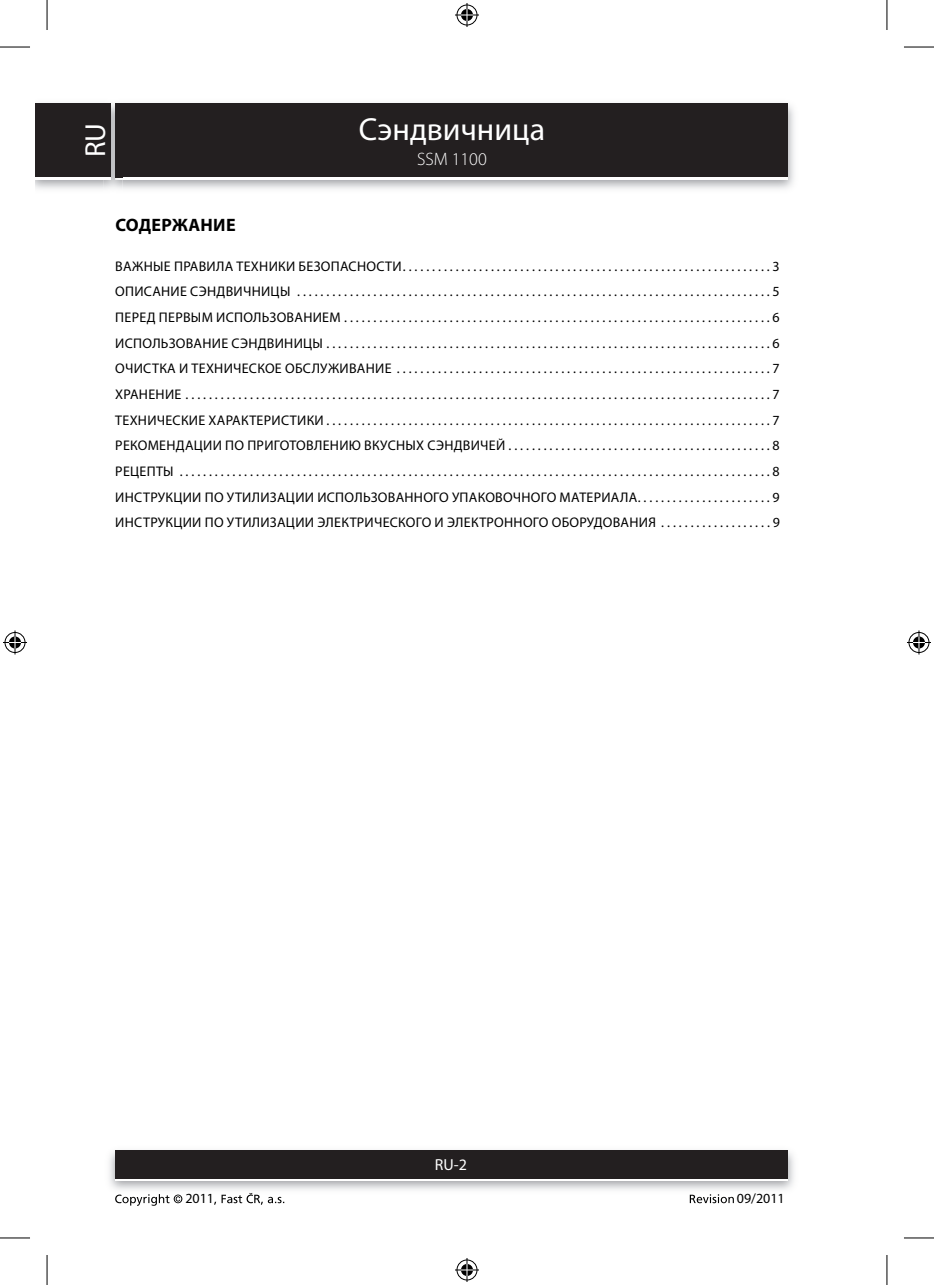
<style>
.page{position:relative;width:934px;height:1285px;background:#fff}
.page>*{position:absolute;margin:0;border:0;box-sizing:border-box;transform-origin:0 0}
.t1{font:32px "Myriad Pro";color:#fff}
.t2{font:29px "Myriad Pro";color:#fff}
.t3{font:700 18px "Myriad Pro";letter-spacing:.02em;color:#000}
.t4{font:300 18px "Myriad Pro";color:#fff}
.t5{font:16px "Myriad Pro";color:#fff}
.t6{font:14px/25.6px "Myriad Pro";letter-spacing:.02em;color:#000;text-align:justify}
</style>
<div class="page">
<img style="left:36px;top:103px;width:758px;height:86px">
<div style="left:115px;top:106px;width:672px;height:74px;background:#fff"></div>
<div style="left:115px;top:104px;width:672px;height:73px;background:#231f20"></div>
<img style="left:109px;top:1150px;width:685px;height:43px">
<div style="left:115px;top:1153px;width:672px;height:28px;background:linear-gradient(to right,#fff,#fff)"></div>
<div style="left:115px;top:1150px;width:672px;height:28px;background:#231f20"></div>
<img style="left:104px;top:103px;width:18px;height:86px">
<img style="left:115px;top:177px;width:7px;height:3px">
<svg style="left:115px;top:104px;width:7px;height:2px"></svg>
<img style="left:115px;top:106px;width:7px;height:71px">
<div style="left:36px;top:106px;width:75px;height:74px;background:#fff"></div>
<div style="left:36px;top:104px;width:75px;height:73px;background:#231f20"></div>
<svg style="left:115px;top:1194px;width:67px;height:11px"></svg>
<svg style="left:214px;top:1193px;width:70px;height:11px"></svg>
<svg style="left:689px;top:1194px;width:44px;height:9px"></svg>
<hr style="left:0;top:47px;width:30px;height:1px;background:#000">
<hr style="left:903px;top:47px;width:30px;height:1px;background:#000">
<hr style="left:0;top:1237px;width:30px;height:1px;background:#000">
<hr style="left:903px;top:1237px;width:30px;height:1px;background:#000">
<hr style="left:47px;top:0;width:1px;height:30px;background:#000">
<hr style="left:47px;top:1255px;width:1px;height:30px;background:#000">
<hr style="left:886px;top:0;width:1px;height:30px;background:#000">
<hr style="left:886px;top:1255px;width:1px;height:30px;background:#000">
<svg style="left:455px;top:3px;width:24px;height:24px"></svg>
<svg style="left:455px;top:1258px;width:24px;height:24px"></svg>
<svg style="left:3px;top:630px;width:24px;height:24px"></svg>
<svg style="left:907px;top:630px;width:23px;height:24px"></svg>
<h2 class="t2" style="left:84px;top:157px;width:36px;rotate:-90deg">RU</h2>
<h1 class="t1" style="left:358px;top:117px;width:188px">Сэндвичница</h1>
<p class="t4" style="left:417px;top:152px;width:71px">SSM 1100</p>
<p class="t3" style="left:115px;top:218px;width:122px">СОДЕРЖАНИЕ</p>
<p class="t6" style="left:115px;top:254px;width:666px">ВАЖНЫЕ ПРАВИЛА ТЕХНИКИ БЕЗОПАСНОСТИ . . . . . . . . . . . . . . . . . . . . . . . . . . . . . . . . . . . . . . . . . . . . . . . . . . . . . . . . . . . . . . . 3<br>ОПИСАНИЕ СЭНДВИЧНИЦЫ . . . . . . . . . . . . . . . . . . . . . . . . . . . . . . . . . . . . . . . . . . . . . . . . . . . . . . . . . . . . . . . . . . . . . . . . . . . . . . . . . 5<br>ПЕРЕД ПЕРВЫМ ИСПОЛЬЗОВАНИЕМ . . . . . . . . . . . . . . . . . . . . . . . . . . . . . . . . . . . . . . . . . . . . . . . . . . . . . . . . . . . . . . . . . . . . . . . . . 6<br>ИСПОЛЬЗОВАНИЕ СЭНДВИНИЦЫ . . . . . . . . . . . . . . . . . . . . . . . . . . . . . . . . . . . . . . . . . . . . . . . . . . . . . . . . . . . . . . . . . . . . . . . . . . . . 6<br>ОЧИСТКА И ТЕХНИЧЕСКОЕ ОБСЛУЖИВАНИЕ . . . . . . . . . . . . . . . . . . . . . . . . . . . . . . . . . . . . . . . . . . . . . . . . . . . . . . . . . . . . . . . . 7<br>ХРАНЕНИЕ . . . . . . . . . . . . . . . . . . . . . . . . . . . . . . . . . . . . . . . . . . . . . . . . . . . . . . . . . . . . . . . . . . . . . . . . . . . . . . . . . . . . . . . . . . . . . . . . . . . . 7<br>ТЕХНИЧЕСКИЕ ХАРАКТЕРИСТИКИ . . . . . . . . . . . . . . . . . . . . . . . . . . . . . . . . . . . . . . . . . . . . . . . . . . . . . . . . . . . . . . . . . . . . . . . . . . . . 7<br>РЕКОМЕНДАЦИИ ПО ПРИГОТОВЛЕНИЮ ВКУСНЫХ СЭНДВИЧЕЙ . . . . . . . . . . . . . . . . . . . . . . . . . . . . . . . . . . . . . . . . . . . . . 8<br>РЕЦЕПТЫ . . . . . . . . . . . . . . . . . . . . . . . . . . . . . . . . . . . . . . . . . . . . . . . . . . . . . . . . . . . . . . . . . . . . . . . . . . . . . . . . . . . . . . . . . . . . . . . . . . . . . 8<br>ИНСТРУКЦИИ ПО УТИЛИЗАЦИИ ИСПОЛЬЗОВАННОГО УПАКОВОЧНОГО МАТЕРИАЛА . . . . . . . . . . . . . . . . . . . . . . . 9<br>ИНСТРУКЦИИ ПО УТИЛИЗАЦИИ ЭЛЕКТРИЧЕСКОГО И ЭЛЕКТРОННОГО ОБОРУДОВАНИЯ . . . . . . . . . . . . . . . . . . . 9</p>
<p class="t5" style="left:435px;top:1158px;width:34px">RU-2</p>
<p class="t6" style="left:185px;top:1186px;width:30px">2011</p>
<p class="t6" style="left:736px;top:1186px;width:49px">09/2011</p>
</div>
